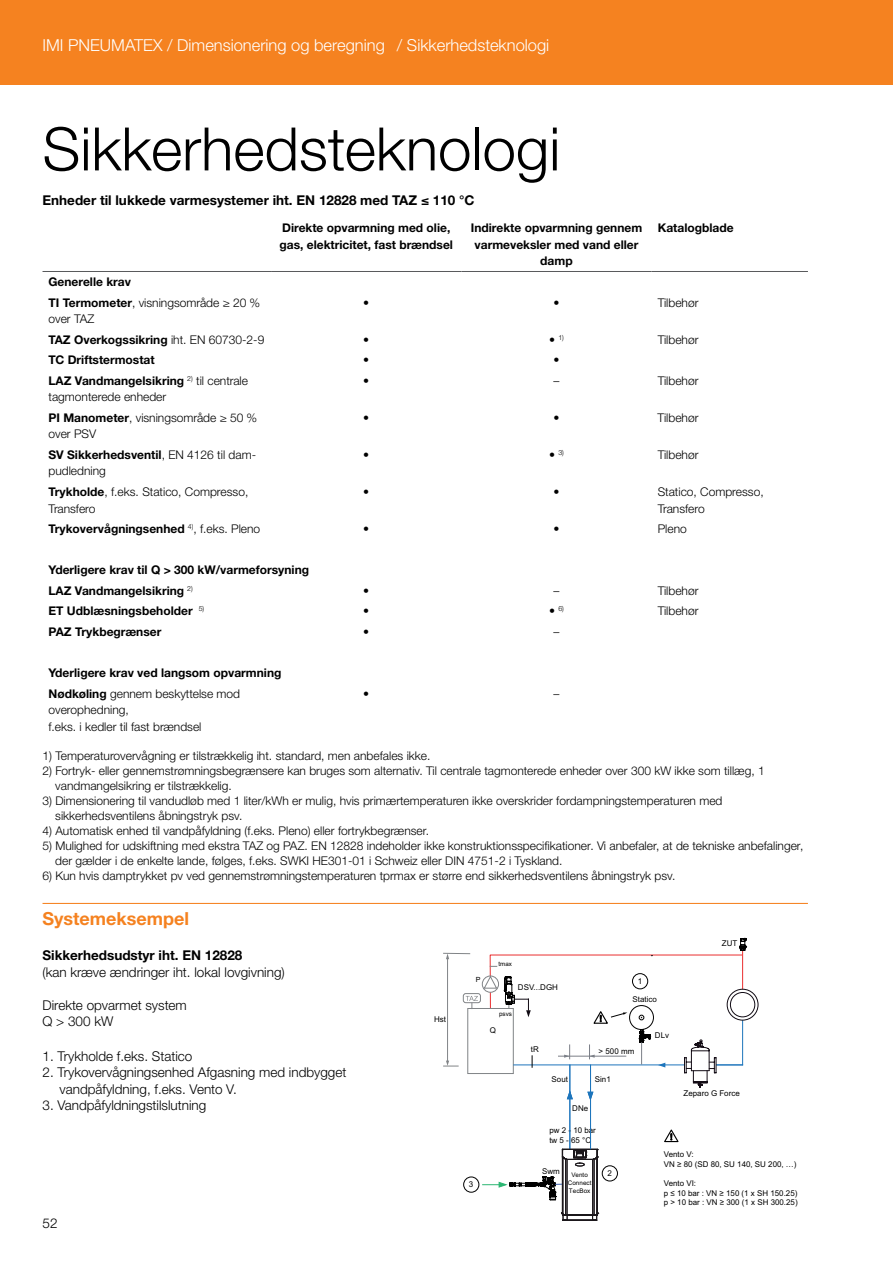
<style>
.page{position:relative;width:893px;height:1263px;background:#fff}
.page>*{position:absolute;margin:0;border:0;box-sizing:border-box;transform-origin:0 0}
.t1{font:300 60px "Helvetica Neue LTW1 G";color:#000}
.t2{font:700 18px "Helvetica Neue LTW1 G";color:#f58220}
.t3{font:300 16.5px "Helvetica Neue LTW1 G";color:#fff}
.t4{font:300 13.5px/16.5px "Helvetica Neue LTW1 G";color:#000}
.t5{font:700 13.5px "Helvetica Neue LTW1 G";color:#000}
.t6{font:300 12px/16.5px "Helvetica Neue LTW1 G";color:#000}
.t7{font:700 12px/16.5px "Helvetica Neue LTW1 G";color:#000}
.t8{font:8.1px "Arial";color:#000}
.t9{font:7.95px/9.6px "Arial";color:#000}
.t10{font:300 7.05px "Helvetica Neue LTW1 G";color:#000}
.t11{font:7.05px "Arial";color:#000}
.t12{font:6.3px/7.5px "Arial";color:#000;text-align:center}
.t13{font:6.15px "Arial";color:#000}
.s1{font-weight:300}
.s2{font-size:12px}
.s3{font-weight:700}
.s4{font-size:6.3px}
</style>
<div class="page">
<div style="left:0;top:0;width:893px;height:85px;background:#f58220"></div>
<hr style="left:43px;top:903px;width:765px;height:1px;background:#f58220">
<hr style="left:43px;top:271px;width:228px;height:1px;background:#58595b">
<hr style="left:271px;top:271px;width:190px;height:1px;background:#58595b">
<hr style="left:461px;top:271px;width:191px;height:1px;background:#58595b">
<hr style="left:652px;top:271px;width:156px;height:1px;background:#58595b">
<div style="left:602px;top:1165px;width:16px;height:16px;border:1px solid #000;border-radius:50%"></div>
<div style="left:463px;top:1177px;width:16px;height:15px;border:1px solid #000;border-radius:50%"></div>
<svg style="left:727px;top:989px;width:31px;height:31px"></svg>
<div style="left:727px;top:989px;width:31px;height:31px;border:1px solid #110b14;border-radius:50%"></div>
<div style="left:730px;top:992px;width:25px;height:25px;background:#fff;border-radius:50%"></div>
<div style="left:730px;top:992px;width:25px;height:25px;border:1px solid #110b14;border-radius:50%"></div>
<hr style="left:569px;top:1064px;width:1px;height:85px;background:#1d75bc">
<svg style="left:482px;top:1149px;width:116px;height:71px"></svg>
<hr style="left:590px;top:1065px;width:1px;height:84px;background:#1d75bc">
<svg style="left:443px;top:938px;width:303px;height:162px"></svg>
<svg style="left:664px;top:1129px;width:15px;height:13px"></svg>
<h3 class="t3" style="left:43px;top:35px;width:344px">IMI PNEUMATEX / Dimensionering og beregning</h3>
<h3 class="t3" style="left:397px;top:35px;width:154px">/ Sikkerhedsteknologi</h3>
<h1 class="t1" style="left:43px;top:112px;width:519px">Sikkerhedsteknologi</h1>
<p class="t5" style="left:43px;top:192px;width:434px">Enheder til lukkede varmesystemer iht. EN 12828 med TAZ ≤ 110 °C</p>
<p class="t7" style="left:279px;top:219px;width:175px">Direkte opvarmning med olie, gas, elektricitet, fast brændsel</p>
<p class="t7" style="left:471px;top:219px;width:173px;text-align:center">Indirekte opvarmning gennem varmeveksler med vand eller damp</p>
<p class="t7" style="left:658px;top:219px;width:77px">Katalogblade</p>
<p class="t7" style="left:49px;top:271px;width:213px;line-height:20.5px">Generelle krav<br>TI Termometer<span class="s1">, visningsområde ≥ 20 %</span></p>
<p class="t6" style="left:49px;top:311px;width:47px">over TAZ</p>
<p class="t6" style="left:363px;top:294px;width:7px">•</p>
<p class="t6" style="left:553px;top:294px;width:7px">•</p>
<p class="t6" style="left:658px;top:294px;width:42px">Tilbehør</p>
<p class="t7" style="left:49px;top:331px;width:217px">TAZ Overkogssikring <span class="s1">iht. EN 60730-2-9</span></p>
<p class="t6" style="left:363px;top:331px;width:7px">•</p>
<p class="t10" style="left:549px;top:333px;width:16px"><span class="s2">•</span> 1)</p>
<p class="t6" style="left:658px;top:331px;width:42px">Tilbehør</p>
<p class="t7" style="left:49px;top:352px;width:108px">TC Driftstermostat</p>
<p class="t6" style="left:363px;top:352px;width:7px">•</p>
<p class="t6" style="left:553px;top:352px;width:7px">•</p>
<p class="t6" style="left:49px;top:372px;width:201px"><span class="s3">LAZ Vandmangelsikring</span> <sup>2)</sup> til centrale tagmonterede enheder</p>
<p class="t6" style="left:363px;top:372px;width:7px">•</p>
<p class="t6" style="left:553px;top:372px;width:7px">–</p>
<p class="t6" style="left:658px;top:372px;width:42px">Tilbehør</p>
<p class="t6" style="left:49px;top:409px;width:210px"><span class="s3">PI Manometer</span>, visningsområde ≥ 50 % over PSV</p>
<p class="t6" style="left:363px;top:409px;width:7px">•</p>
<p class="t6" style="left:553px;top:409px;width:7px">•</p>
<p class="t6" style="left:658px;top:409px;width:42px">Tilbehør</p>
<p class="t6" style="left:49px;top:446px;width:209px"><span class="s3">SV Sikkerhedsventil</span>, EN 4126 til dam&shy;pudledning</p>
<p class="t6" style="left:363px;top:446px;width:7px">•</p>
<p class="t10" style="left:549px;top:448px;width:16px"><span class="s2">•</span> 3)</p>
<p class="t6" style="left:658px;top:446px;width:42px">Tilbehør</p>
<p class="t6" style="left:49px;top:483px;width:201px"><span class="s3">Trykholde</span>, f.eks. Statico, Compresso,<br>Transfero</p>
<p class="t6" style="left:363px;top:483px;width:7px">•</p>
<p class="t6" style="left:553px;top:483px;width:7px">•</p>
<p class="t6" style="left:658px;top:483px;width:108px">Statico, Compresso,<br>Transfero</p>
<p class="t7" style="left:49px;top:520px;width:213px">Trykovervågningsenhed <sup>4)</sup><span class="s1">, f.eks. Pleno</span></p>
<p class="t6" style="left:363px;top:521px;width:7px">•</p>
<p class="t6" style="left:553px;top:521px;width:7px">•</p>
<p class="t6" style="left:658px;top:521px;width:31px">Pleno</p>
<p class="t7" style="left:49px;top:560px;width:262px;line-height:20.5px">Yderligere krav til Q &gt; 300 kW/varmeforsyning<br>LAZ Vandmangelsikring <sup>2)</sup></p>
<p class="t6" style="left:363px;top:582px;width:7px">•</p>
<p class="t6" style="left:553px;top:582px;width:7px">–</p>
<p class="t6" style="left:658px;top:582px;width:42px">Tilbehør</p>
<p class="t7" style="left:49px;top:603px;width:157px">ET Udblæsningsbeholder <sup>5)</sup></p>
<p class="t6" style="left:363px;top:603px;width:7px">•</p>
<p class="t10" style="left:549px;top:605px;width:16px"><span class="s2">•</span> 6)</p>
<p class="t6" style="left:658px;top:603px;width:42px">Tilbehør</p>
<p class="t7" style="left:49px;top:623px;width:114px">PAZ Trykbegrænser</p>
<p class="t6" style="left:363px;top:623px;width:7px">•</p>
<p class="t6" style="left:553px;top:623px;width:7px">–</p>
<p class="t7" style="left:49px;top:662px;width:234px;line-height:20.5px">Yderligere krav ved langsom opvarmning<br>Nødkøling <span class="s1">gennem beskyttelse mod</span></p>
<p class="t6" style="left:49px;top:702px;width:154px">overophedning,<br>f.eks. i kedler til fast brændsel</p>
<p class="t6" style="left:363px;top:685px;width:7px">•</p>
<p class="t6" style="left:553px;top:685px;width:7px">–</p>
<p class="t6" style="left:43px;top:748px;width:389px">1) Temperaturovervågning er tilstrækkelig iht. standard, men anbefales ikke.</p>
<p class="t6" style="left:55px;top:763px;width:711px;line-height:15px;text-indent:-13px">2) Fortryk- eller gennemstrømningsbegrænsere kan bruges som alternativ. Til centrale tagmonterede enheder over 300 kW ikke som tillæg, 1 vandmangelsikring er tilstrækkelig.</p>
<p class="t6" style="left:55px;top:793px;width:669px;line-height:15px;text-indent:-13px">3) Dimensionering til vandudløb med 1 liter/kWh er mulig, hvis primærtemperaturen ikke overskrider fordampningstemperaturen med sikkerhedsventilens åbningstryk psv.</p>
<p class="t6" style="left:43px;top:823px;width:388px">4) Automatisk enhed til vandpåfyldning (f.eks. Pleno) eller fortrykbegrænser.</p>
<p class="t6" style="left:55px;top:838px;width:750px;line-height:15px;text-indent:-13px">5) Mulighed for udskiftning med ekstra TAZ og PAZ. EN 12828 indeholder ikke konstruktionsspecifikationer. Vi anbefaler, at de tekniske anbefalinger, der gælder i de enkelte lande, følges, f.eks. SWKI HE301-01 i Schweiz eller DIN 4751-2 i Tyskland.</p>
<p class="t6" style="left:43px;top:868px;width:635px">6) Kun hvis damptrykket pv ved gennemstrømningstemperaturen tprmax er større end sikkerhedsventilens åbningstryk psv.</p>
<h2 class="t2" style="left:43px;top:908px;width:148px">Systemeksempel</h2>
<p class="t5" style="left:43px;top:947px;width:201px">Sikkerhedsudstyr iht. EN 12828</p>
<p class="t4" style="left:43px;top:964px;width:244px">(kan kræve ændringer iht. lokal lovgivning)</p>
<p class="t4" style="left:43px;top:996px;width:146px">Direkte opvarmet system<br>Q &gt; 300 kW</p>
<p class="t4" style="left:43px;top:1048px;width:151px">1. Trykholde f.eks. Statico</p>
<p class="t4" style="left:60px;top:1064px;width:288px;text-indent:-17px">2. Trykovervågningsenhed Afgasning med indbygget vandpåfyldning, f.eks. Vento V.</p>
<p class="t4" style="left:43px;top:1097px;width:165px">3. Vandpåfyldningstilslutning</p>
<p class="t9" style="left:722px;top:938px;width:17px">ZUT</p>
<p class="t13" style="left:499px;top:960px;width:15px"><span class="s4">t</span>max</p>
<p class="t11" style="left:476px;top:975px;width:6px">P</p>
<p class="t8" style="left:638px;top:976px;width:6px">1</p>
<p class="t9" style="left:518px;top:982px;width:41px">DSV...DGH</p>
<p class="t9" style="left:632px;top:994px;width:26px">Statico</p>
<p class="t9" style="left:655px;top:1031px;width:16px">DLv</p>
<p class="t12" style="left:499px;top:1010px;width:14px">psvs</p>
<p class="t9" style="left:434px;top:1014px;width:13px">Hst</p>
<p class="t9" style="left:490px;top:1025px;width:8px">Q</p>
<p class="t9" style="left:531px;top:1044px;width:9px">tR</p>
<p class="t9" style="left:599px;top:1046px;width:37px">&gt; 500 mm</p>
<p class="t9" style="left:552px;top:1074px;width:18px">Sout</p>
<p class="t9" style="left:595px;top:1074px;width:17px">Sin1</p>
<p class="t9" style="left:684px;top:1088px;width:58px">Zeparo G Force</p>
<p class="t9" style="left:572px;top:1103px;width:17px">DNe</p>
<p class="t4" style="left:43px;top:1215px;width:17px">52</p>
<p class="t8" style="left:469px;top:1179px;width:6px">3</p>
<p class="t9" style="left:549px;top:1126px;width:48px">pw 2 - 10 bar tw 5 - 65 °C</p>
<p class="t12" style="left:568px;top:1171px;width:25px">Vento<br>Connect<br>TecBox</p>
<p class="t9" style="left:542px;top:1167px;width:19px">Swm</p>
<p class="t8" style="left:607px;top:1168px;width:6px">2</p>
<p class="t9" style="left:664px;top:1149px;width:134px">Vento V:<br>VN ≥ 80 (SD 80, SU 140, SU 200, …)</p>
<p class="t9" style="left:664px;top:1178px;width:135px">Vento VI:<br>p ≤ 10 bar : VN ≥ 150 (1 x SH 150.25) p &gt; 10 bar : VN ≥ 300 (1 x SH 300.25)</p>
</div>
